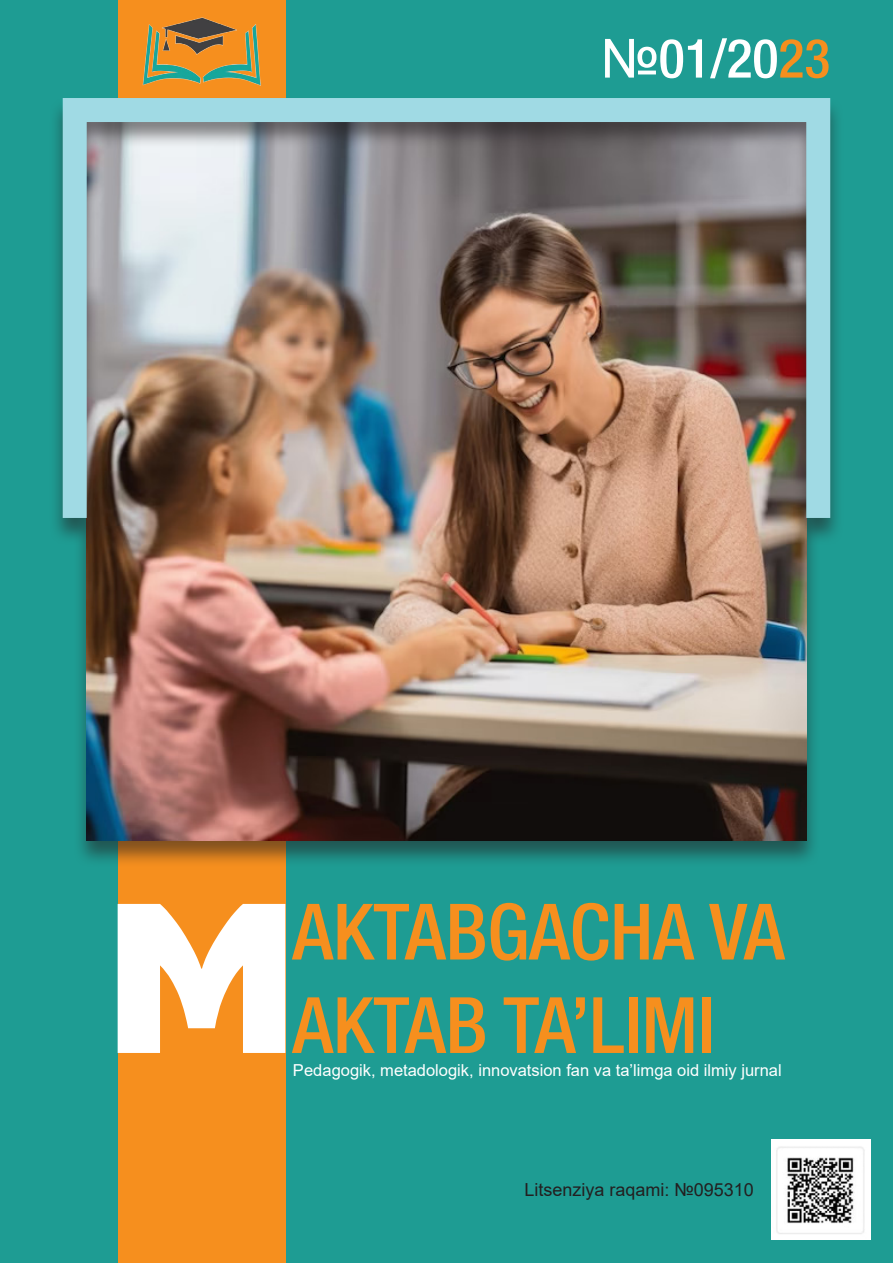
<style>
.page{position:relative;width:893px;height:1263px;background:#1e9c93}
.page>*{position:absolute;margin:0;border:0;box-sizing:border-box;transform-origin:0 0}
.t1{font:500 condensed 77.85px "Helvetica Neue LT Pro";color:#f68f1e}
.t2{font:500 condensed 54px "Helvetica Neue LT Pro";color:#fff}
.t3{font:18px "Arial";color:#231f20}
.t4{font:16.5px "Arial";color:#fff}
.s1{font-family:"Arial";font-weight:400;font-stretch:normal}
.s2{color:#f68f1e}
</style>
<div class="page">
<div style="left:118px;top:0;width:167px;height:1263px;background:#f68f1e"></div>
<img style="left:142px;top:17px;width:118px;height:68px">
<div style="left:72px;top:120px;width:748px;height:747px;background:#231f20;opacity:.55"></div>
<img style="left:87px;top:545px;width:719px;height:296px">
<div style="left:48px;top:96px;width:796px;height:449px;background:#231f20;opacity:.55"></div>
<div style="left:63px;top:98px;width:767px;height:432px;border:24px solid #a0dae4"></div>
<svg style="left:118px;top:904px;width:167px;height:149px"></svg>
<img style="left:771px;top:1139px;width:99px;height:100px">
<p class="t2" style="left:601px;top:26px;width:231px"><span class="s1">№</span>01/20<span class="s2">23</span></p>
<p class="t1" style="left:293px;top:885px;width:493px">AKTABGACHA VA</p>
<p class="t1" style="left:293px;top:979px;width:424px">AKTAB TA’LIMI</p>
<p class="t4" style="left:293px;top:1059px;width:490px">Pedagogik, metadologik, innovatsion fan va ta’limga oid ilmiy jurnal</p>
<p class="t3" style="left:524px;top:1177px;width:231px">Litsenziya raqami: №095310</p>
</div>
